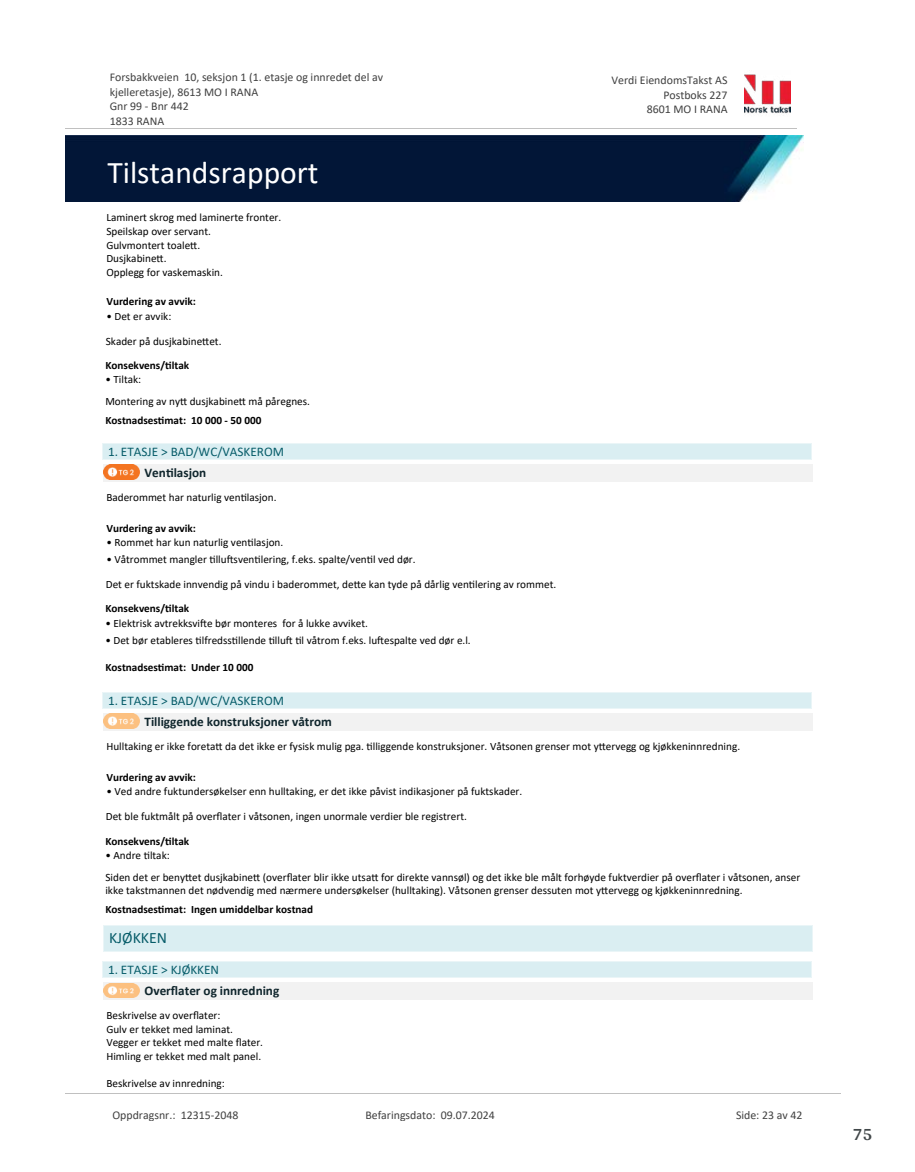
<style>
.page{position:relative;width:915px;height:1172px;background:#fff}
.page>*{position:absolute;margin:0;border:0;box-sizing:border-box;transform-origin:0 0}
.t1{font:31.65px "Calibri";color:#fff}
.t2{font:700 18px "Arya";color:#414749}
.t3{font:15.75px "Calibri";color:#065c69}
.t4{font:700 13.2px "Calibri";color:#0f252c}
.t5{font:13.2px "Calibri";color:#065c69}
.t6{font:11.85px/14.4px "Calibri";color:#404040}
.t7{font:11.25px/13.6px "Calibri";color:#000}
.t8{font:700 11.25px "Calibri";color:#000}
</style>
<div class="page">
<div style="left:104px;top:464px;width:708px;height:17px;background:#f2f2f2"></div>
<svg style="left:107px;top:464px;width:29px;height:16px"></svg>
<img style="left:104px;top:465px;width:35px;height:14px">
<div style="left:103px;top:443px;width:708px;height:16px;background:#daeef2"></div>
<hr style="left:103px;top:443px;width:708px;height:1px;background:#eaf5f7">
<hr style="left:103px;top:459px;width:708px;height:1px;background:#eaf5f7">
<div style="left:104px;top:713px;width:708px;height:17px;background:#f2f2f2"></div>
<svg style="left:107px;top:728px;width:29px;height:1px"></svg>
<img style="left:104px;top:713px;width:35px;height:15px">
<div style="left:103px;top:692px;width:708px;height:16px;background:#daeef2"></div>
<hr style="left:103px;top:692px;width:708px;height:1px;background:#eaf5f7">
<hr style="left:103px;top:708px;width:708px;height:1px;background:#eaf5f7">
<div style="left:104px;top:925px;width:708px;height:27px;background:#daeef2"></div>
<hr style="left:104px;top:925px;width:708px;height:1px;background:#eaf5f7">
<hr style="left:104px;top:951px;width:708px;height:1px;background:#eaf5f7">
<div style="left:104px;top:982px;width:708px;height:17px;background:#f2f2f2"></div>
<img style="left:104px;top:983px;width:35px;height:15px">
<div style="left:103px;top:961px;width:708px;height:16px;background:#daeef2"></div>
<hr style="left:103px;top:961px;width:708px;height:1px;background:#eaf5f7">
<hr style="left:103px;top:977px;width:708px;height:1px;background:#eaf5f7">
<img style="left:744px;top:74px;width:46px;height:40px">
<hr style="left:65px;top:128px;width:731px;height:1px;background:#c0c0c0">
<img style="left:65px;top:136px;width:738px;height:65px">
<hr style="left:65px;top:1093px;width:775px;height:1px;background:#c0c0c0">
<p class="t6" style="left:110px;top:70px;width:275px">Forsbakkveien 10, seksjon 1 (1. etasje og innredet del av kjelleretasje), 8613 MO I RANA<br>Gnr 99 - Bnr 442<br>1833 RANA</p>
<p class="t6" style="left:611px;top:73px;width:117px">Verdi EiendomsTakst AS</p>
<p class="t6" style="left:663px;top:87px;width:66px">Postboks 227</p>
<p class="t6" style="left:646px;top:102px;width:82px">8601 MO I RANA</p>
<h1 class="t1" style="left:107px;top:150px;width:213px">Tilstandsrapport</h1>
<p class="t7" style="left:106px;top:210px;width:176px">Laminert skrog med laminerte fronter.<br>Speilskap over servant.<br>Gulvmontert toale琀琀.<br>Dusjkabine琀琀.<br>Opplegg for vaskemaskin.</p>
<p class="t8" style="left:106px;top:294px;width:91px">Vurdering av avvik:</p>
<p class="t7" style="left:106px;top:309px;width:66px">• Det er avvik:</p>
<p class="t7" style="left:106px;top:334px;width:117px">Skader på dusjkabine琀琀et.</p>
<p class="t8" style="left:105px;top:357px;width:85px">Konsekvens/琀椀ltak</p>
<p class="t7" style="left:105px;top:368px;width:206px;line-height:21.8px">• Tiltak:<br>Montering av ny琀琀 dusjkabine琀琀 må påregnes.</p>
<p class="t8" style="left:105px;top:412px;width:157px">Kostnadses琀椀mat: 10 000 - 50 000</p>
<p class="t5" style="left:108px;top:442px;width:177px">1. ETASJE &gt; BAD/WC/VASKEROM</p>
<p class="t4" style="left:144px;top:463px;width:63px">Ven琀椀lasjon</p>
<p class="t7" style="left:106px;top:490px;width:172px">Baderommet har naturlig ven琀椀lasjon.</p>
<p class="t8" style="left:106px;top:520px;width:91px">Vurdering av avvik:</p>
<p class="t7" style="left:106px;top:535px;width:178px">• Rommet har kun naturlig ven琀椀lasjon.</p>
<p class="t7" style="left:106px;top:552px;width:311px">• Våtrommet mangler 琀椀llu昀琀sven琀椀lering, f.eks. spalte/ven琀椀l ved dør.</p>
<p class="t7" style="left:106px;top:577px;width:452px">Det er fuktskade innvendig på vindu i baderommet, de琀琀e kan tyde på dårlig ven琀椀lering av rommet.</p>
<p class="t8" style="left:105px;top:601px;width:85px">Konsekvens/琀椀ltak</p>
<p class="t7" style="left:105px;top:616px;width:264px">• Elektrisk avtrekksvi昀琀e bør monteres for å lukke avviket.</p>
<p class="t7" style="left:105px;top:633px;width:367px">• Det bør etableres 琀椀lfredss琀椀llende 琀椀llu昀琀 琀椀l våtrom f.eks. lu昀琀espalte ved dør e.l.</p>
<p class="t8" style="left:105px;top:659px;width:149px">Kostnadses琀椀mat: Under 10 000</p>
<p class="t5" style="left:108px;top:691px;width:177px">1. ETASJE &gt; BAD/WC/VASKEROM</p>
<p class="t4" style="left:144px;top:712px;width:189px">Tilliggende konstruksjoner våtrom</p>
<p class="t7" style="left:106px;top:739px;width:635px">Hulltaking er ikke foreta琀琀 da det ikke er fysisk mulig pga. 琀椀lliggende konstruksjoner. Våtsonen grenser mot y琀琀ervegg og kjøkkeninnredning.</p>
<p class="t8" style="left:106px;top:769px;width:91px">Vurdering av avvik:</p>
<p class="t7" style="left:106px;top:784px;width:417px">• Ved andre fuktundersøkelser enn hulltaking, er det ikke påvist indikasjoner på fuktskader.</p>
<p class="t7" style="left:106px;top:809px;width:362px">Det ble fuktmålt på over昀氀ater i våtsonen, ingen unormale verdier ble registrert.</p>
<p class="t8" style="left:105px;top:833px;width:85px">Konsekvens/琀椀ltak</p>
<p class="t7" style="left:105px;top:844px;width:696px;line-height:21.8px">• Andre 琀椀ltak:<br>Siden det er beny琀琀et dusjkabine琀琀 (over昀氀ater blir ikke utsa琀琀 for direkte vannsøl) og det ikke ble målt forhøyde fuktverdier på over昀氀ater i våtsonen, anser</p>
<p class="t7" style="left:105px;top:883px;width:638px">ikke takstmannen det nødvendig med nærmere undersøkelser (hulltaking). Våtsonen grenser dessuten mot y琀琀ervegg og kjøkkeninnredning.</p>
<p class="t8" style="left:105px;top:901px;width:209px">Kostnadses琀椀mat: Ingen umiddelbar kostnad</p>
<h3 class="t3" style="left:109px;top:927px;width:60px">KJØKKEN</h3>
<p class="t5" style="left:108px;top:960px;width:112px">1. ETASJE &gt; KJØKKEN</p>
<p class="t4" style="left:144px;top:981px;width:136px">Over昀氀ater og innredning</p>
<p class="t7" style="left:106px;top:1008px;width:158px">Beskrivelse av over昀氀ater:<br>Gulv er tekket med laminat.<br>Vegger er tekket med malte 昀氀ater.<br>Himling er tekket med malt panel.</p>
<p class="t7" style="left:106px;top:1076px;width:120px">Beskrivelse av innredning:</p>
<p class="t6" style="left:112px;top:1107px;width:127px">Oppdragsnr.: 12315-2048</p>
<p class="t6" style="left:365px;top:1107px;width:131px">Befaringsdato: 09.07.2024</p>
<p class="t6" style="left:735px;top:1107px;width:68px">Side: 23 av 42</p>
<h2 class="t2" style="left:852px;top:1123px;width:21px">75</h2>
</div>
